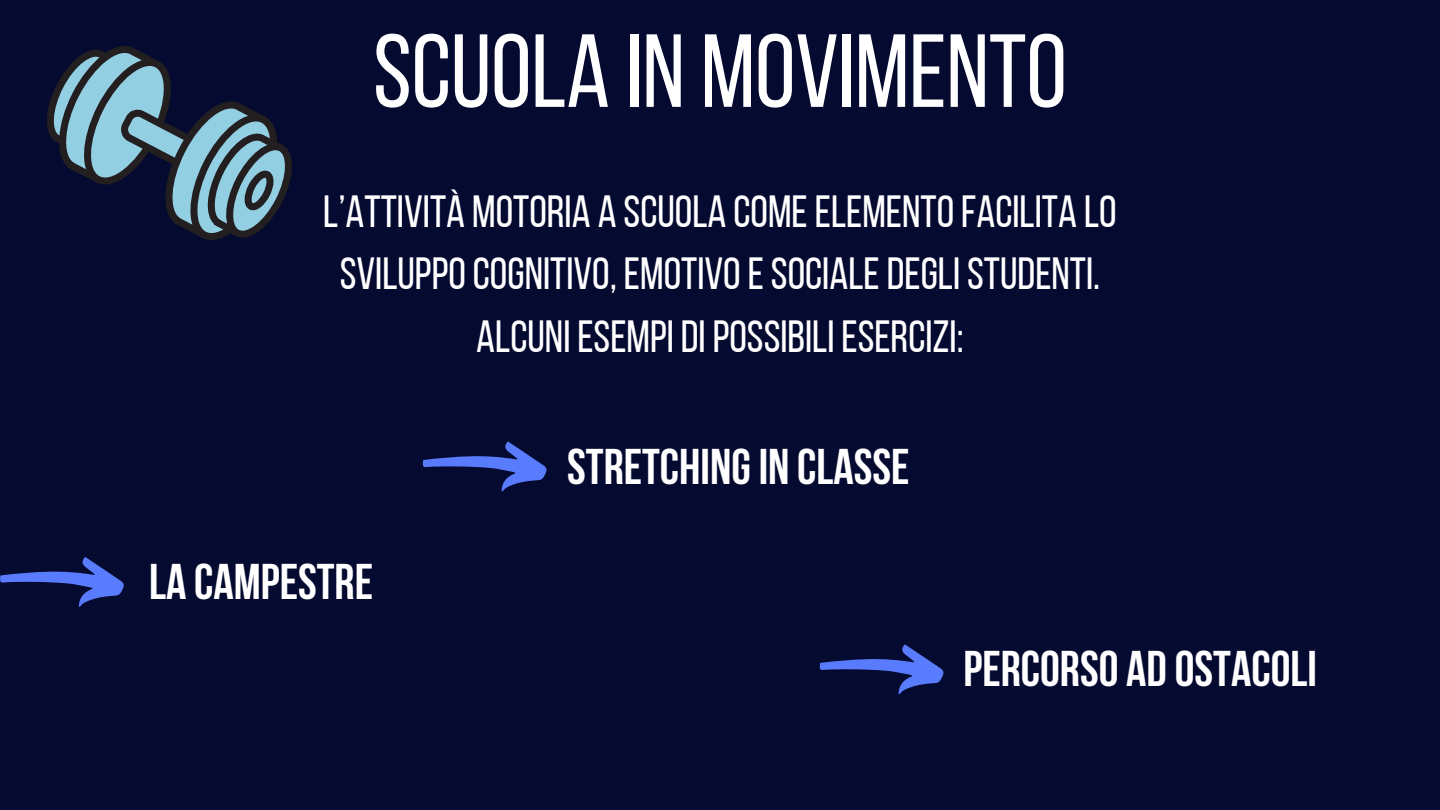
<style>
.page{position:relative;width:1440px;height:810px;background:#050a30}
.page>*{position:absolute;margin:0;border:0;box-sizing:border-box;transform-origin:0 0}
.t1{font:103.6px "Bebas Neue";color:#fff}
.t2{font:700 50px "Bebas Neue";color:#fff}
.t3{font:45px/62.2px "Bebas Neue";color:#fff;text-align:center}
</style>
<div class="page">
<svg style="left:47px;top:46px;width:245px;height:194px"></svg>
<svg style="left:423px;top:441px;width:124px;height:51px"></svg>
<svg style="left:0;top:557px;width:124px;height:50px"></svg>
<svg style="left:820px;top:644px;width:124px;height:50px"></svg>
<p class="t1" style="left:373px;top:29px;width:695px">SCUOLA IN MOVIMENTO</p>
<p class="t3" style="left:323px;top:185px;width:795px">L’ATTIVITÀ MOTORIA A SCUOLA COMEELEMENTOFACILITA LO<br>SVILUPPOCOGNITIVO, EMOTIVOESOCIALEDEGLI STUDENTI.</p>
<h2 class="t3" style="left:476px;top:309px;width:489px">ALCUNI ESEMPI DI POSSIBILI ESERCIZI:</h2>
<h1 class="t2" style="left:149px;top:561px;width:225px">LA CAMPESTRE</h1>
<p class="t2" style="left:567px;top:446px;width:344px">STRETCHINGIN CLASSE</p>
<p class="t2" style="left:964px;top:649px;width:355px">PERCORSO AD OSTACOLI</p>
</div>
